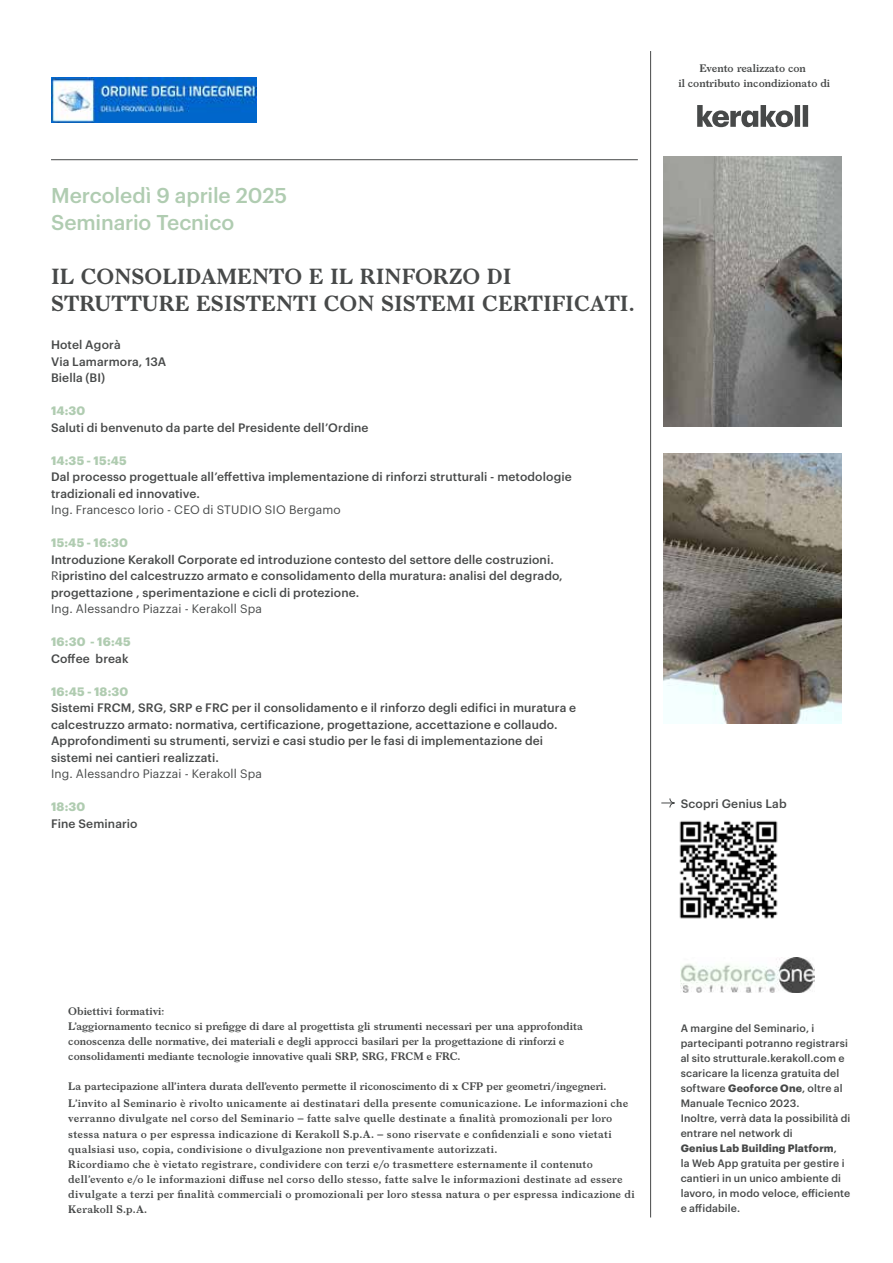
<style>
.page{position:relative;width:893px;height:1263px;background:#fff}
.page>*{position:absolute;margin:0;border:0;box-sizing:border-box;transform-origin:0 0}
.t1{font:600 21px/27px "Larish Neue";color:#474949}
.t2{font:500 21px/27px "Graphik";letter-spacing:-.005em;color:#b0ccb1}
.t3{font:500 12px/16.5px "Graphik";letter-spacing:.01em;color:#474949}
.t4{font:12px "Graphik";letter-spacing:.01em;color:#474949}
.t5{font:700 12px "Graphik";letter-spacing:.015em;color:#b0ccb1}
.t6{font:600 10.5px/15px "Larish Neue";letter-spacing:.015em;color:#474949}
.t7{font:500 10.5px/15px "Graphik";letter-spacing:.015em;color:#474949}
.s1{font-weight:400}
.s2{font-weight:700}
</style>
<div class="page">
<svg style="left:697px;top:105px;width:111px;height:22px"></svg>
<img style="left:663px;top:454px;width:179px;height:270px">
<img style="left:663px;top:157px;width:179px;height:270px">
<hr style="left:650px;top:51px;width:1px;height:1166px;background:#474949">
<hr style="left:51px;top:159px;width:587px;height:1px;background:#474949">
<img style="left:681px;top:957px;width:133px;height:36px">
<img style="left:679px;top:820px;width:99px;height:99px">
<svg style="left:661px;top:798px;width:14px;height:10px"></svg>
<img style="left:51px;top:78px;width:205px;height:45px">
<h1 class="t2" style="left:51px;top:180px;width:238px">Mercoledì 9 aprile 2025<br>Seminario Tecnico</h1>
<h1 class="t1" style="left:51px;top:261px;width:585px">IL CONSOLIDAMENTO E IL RINFORZO DI<br>STRUTTURE ESISTENTI CON SISTEMI CERTIFICATI.</h1>
<p class="t3" style="left:51px;top:336px;width:117px">Hotel Agorà<br>Via Lamarmora, 13A<br>Biella (BI)</p>
<p class="t5" style="left:51px;top:402px;width:36px">14:30</p>
<p class="t3" style="left:51px;top:418px;width:319px">Saluti di benvenuto da parte del Presidente dell’Ordine</p>
<p class="t5" style="left:51px;top:451px;width:77px">14:35 - 15:45</p>
<p class="t3" style="left:51px;top:468px;width:522px">Dal processo progettuale all’effettiva implementazione di rinforzi strutturali - metodologie tradizionali ed innovative.</p>
<p class="t4" style="left:51px;top:501px;width:291px">Ing. Francesco Iorio - CEO di STUDIO SIO Bergamo</p>
<p class="t5" style="left:51px;top:534px;width:79px">15:45 - 16:30</p>
<p class="t3" style="left:51px;top:550px;width:513px">Introduzione Kerakoll Corporate ed introduzione contesto del settore delle costruzioni.<br><span class="s1">R</span>ipristino del calcestruzzo armato e consolidamento della muratura: analisi del degrado, progettazione , sperimentazione e cicli di protezione.</p>
<p class="t4" style="left:51px;top:600px;width:212px">Ing. Alessandro Piazzai - Kerakoll Spa</p>
<p class="t5" style="left:51px;top:633px;width:81px">16:30 - 16:45</p>
<p class="t3" style="left:51px;top:649px;width:79px">Coffee break</p>
<p class="t5" style="left:51px;top:682px;width:79px">16:45 - 18:30</p>
<p class="t3" style="left:51px;top:699px;width:527px">Sistemi FRCM, SRG, SRP e FRC per il consolidamento e il rinforzo degli edifici in muratura e calcestruzzo armato: normativa, certificazione, progettazione, accettazione e collaudo.<br>Approfondimenti su strumenti, servizi e casi studio per le fasi di implementazione dei sistemi nei cantieri realizzati.</p>
<p class="t4" style="left:51px;top:765px;width:212px">Ing. Alessandro Piazzai - Kerakoll Spa</p>
<p class="t5" style="left:51px;top:798px;width:36px">18:30</p>
<p class="t3" style="left:51px;top:814px;width:88px">Fine Seminario</p>
<p class="t6" style="left:678px;top:60px;width:153px;text-align:center">Evento realizzato con<br>il contributo incondizionato di</p>
<p class="t3" style="left:681px;top:794px;width:107px">Scopri Genius Lab</p>
<p class="t6" style="left:68px;top:1002px;width:516px">Obiettivi formativi:<br>L’aggiornamento tecnico si prefigge di dare al progettista gli strumenti necessari per una approfondita conoscenza delle normative, dei materiali e degli approcci basilari per la progettazione di rinforzi e consolidamenti mediante tecnologie innovative quali SRP, SRG, FRCM e FRC.</p>
<p class="t6" style="left:68px;top:1077px;width:540px">La partecipazione all’intera durata dell’evento permette il riconoscimento di x CFP per geometri/ingegneri.</p>
<p class="t6" style="left:68px;top:1095px;width:568px">L’invito al Seminario è rivolto unicamente ai destinatari della presente comunicazione. Le informazioni che verranno divulgate nel corso del Seminario – fatte salve quelle destinate a finalità promozionali per loro stessa natura o per espressa indicazione di Kerakoll S.p.A. – sono riservate e confidenziali e sono vietati qualsiasi uso, copia, condivisione o divulgazione non preventivamente autorizzati.<br>Ricordiamo che è vietato registrare, condividere con terzi e/o trasmettere esternamente il contenuto dell’evento e/o le informazioni diffuse nel corso dello stesso, fatte salve le informazioni destinate ad essere divulgate a terzi per finalità commerciali o promozionali per loro stessa natura o per espressa indicazione di Kerakoll S.p.A.</p>
<p class="t7" style="left:681px;top:1020px;width:171px">A margine del Seminario, i partecipanti potranno registrarsi al sito strutturale.kerakoll.com e scaricare la licenza gratuita del software <span class="s2">Geoforce One</span>, oltre al<br>Manuale Tecnico 2023.<br>Inoltre, verrà data la possibilità di entrare nel network di<br><span class="s2">Genius Lab Building Platform</span>,<br>la Web App gratuita per gestire i cantieri in un unico ambiente di lavoro, in modo veloce, efficiente e affidabile.</p>
</div>
